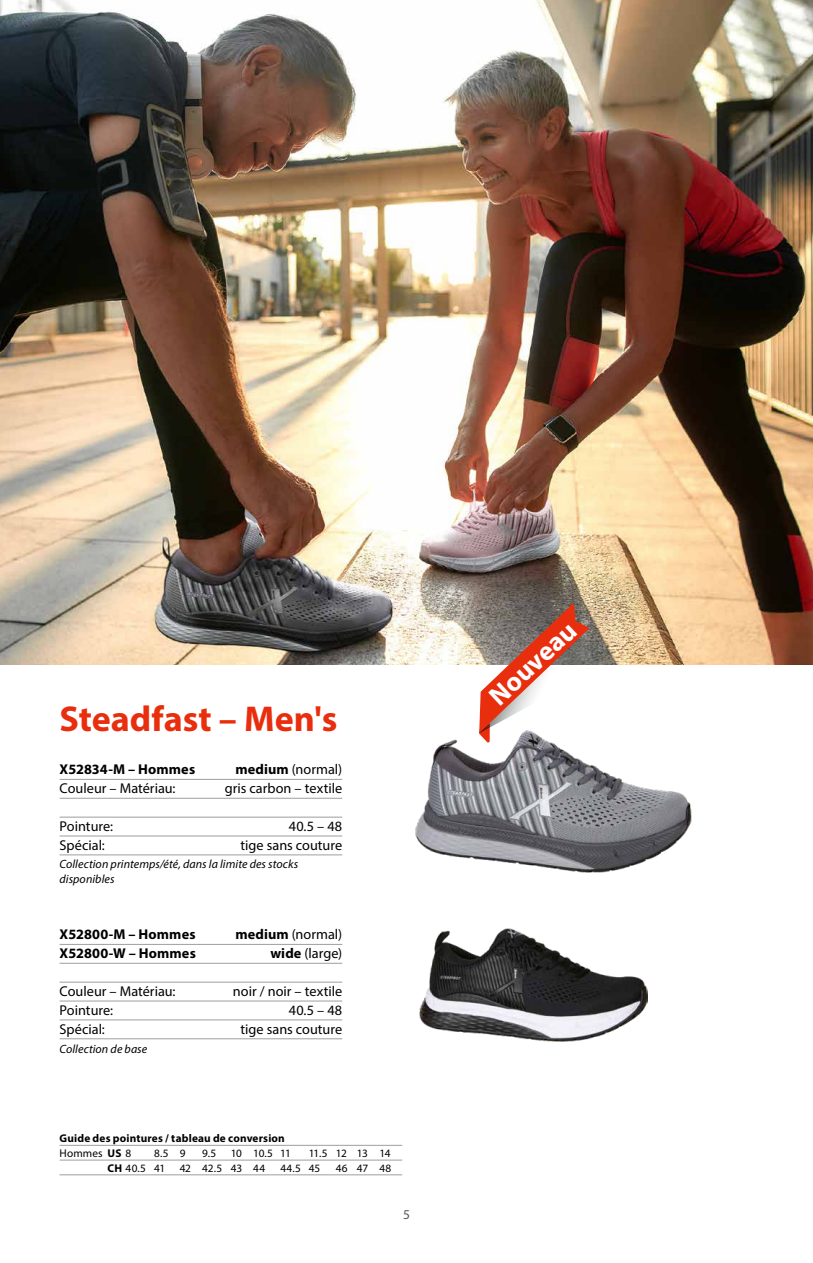
<style>
.page{position:relative;width:813px;height:1263px;background:#fff}
.page>*{position:absolute;margin:0;border:0;box-sizing:border-box;transform-origin:0 0}
.t1{font:700 36px "Myriad Pro";color:#e92e0e}
.t2{font:700 27px "Myriad Pro";color:#fff}
.t3{font:14.25px "Myriad Pro";color:#000}
.t4{font:700 14.25px "Myriad Pro";letter-spacing:.01em;color:#000}
.t5{font:13.5px "Myriad Pro";color:#555756}
.t6{font:italic 12px/14.2px "Myriad Pro";letter-spacing:.005em;color:#000}
.t7{font:11.25px "Myriad Pro";letter-spacing:-.025em;color:#000}
.t8{font:700 11.25px/14.7px "Myriad Pro";letter-spacing:.015em;color:#000}
.s1{font-weight:700}
.s2{font-weight:400}
</style>
<div class="page">
<img style="left:0;top:0;width:812px;height:664px">
<img style="left:419px;top:928px;width:228px;height:113px">
<img style="left:415px;top:739px;width:277px;height:134px">
<svg style="left:479px;top:603px;width:110px;height:140px"></svg>
<hr style="left:60px;top:944px;width:282px;height:1px;background:#9d9e9e">
<hr style="left:60px;top:963px;width:282px;height:1px;background:#9d9e9e">
<hr style="left:60px;top:982px;width:282px;height:1px;background:#9d9e9e">
<hr style="left:60px;top:1001px;width:282px;height:1px;background:#9d9e9e">
<hr style="left:60px;top:1020px;width:282px;height:1px;background:#9d9e9e">
<hr style="left:60px;top:1038px;width:282px;height:1px;background:#9d9e9e">
<hr style="left:60px;top:779px;width:282px;height:1px;background:#9d9e9e">
<hr style="left:60px;top:798px;width:282px;height:1px;background:#9d9e9e">
<hr style="left:60px;top:817px;width:282px;height:1px;background:#9d9e9e">
<hr style="left:60px;top:836px;width:282px;height:1px;background:#9d9e9e">
<hr style="left:60px;top:855px;width:282px;height:1px;background:#9d9e9e">
<hr style="left:60px;top:1145px;width:342px;height:1px;background:#9d9e9e">
<hr style="left:60px;top:1160px;width:342px;height:1px;background:#9d9e9e">
<hr style="left:60px;top:1174px;width:342px;height:1px;background:#9d9e9e">
<h1 class="t1" style="left:60px;top:695px;width:279px">Steadfast – Men's</h1>
<p class="t4" style="left:60px;top:760px;width:137px">X52834-M – Hommes</p>
<p class="t3" style="left:235px;top:761px;width:108px"><span class="s1">medium</span> (normal)</p>
<p class="t3" style="left:60px;top:780px;width:117px">Couleur – Matériau:</p>
<p class="t3" style="left:224px;top:780px;width:119px">gris carbon – textile</p>
<p class="t3" style="left:60px;top:817px;width:55px">Pointure:</p>
<p class="t3" style="left:289px;top:817px;width:55px">40.5 – 48</p>
<p class="t3" style="left:60px;top:836px;width:47px">Spécial:</p>
<p class="t3" style="left:240px;top:836px;width:103px">tige sans couture</p>
<p class="t6" style="left:60px;top:857px;width:240px">Collection printemps/été, dans la limite des stocks disponibles</p>
<p class="t4" style="left:60px;top:925px;width:137px">X52800-M – Hommes</p>
<p class="t3" style="left:235px;top:926px;width:108px"><span class="s1">medium</span> (normal)</p>
<p class="t4" style="left:60px;top:944px;width:138px">X52800-W – Hommes</p>
<p class="t3" style="left:270px;top:945px;width:73px"><span class="s1">wide</span> (large)</p>
<p class="t3" style="left:60px;top:982px;width:117px">Couleur – Matériau:</p>
<p class="t3" style="left:233px;top:982px;width:111px">noir / noir – textile</p>
<p class="t3" style="left:60px;top:1001px;width:55px">Pointure:</p>
<p class="t3" style="left:289px;top:1001px;width:55px">40.5 – 48</p>
<p class="t3" style="left:60px;top:1020px;width:47px">Spécial:</p>
<p class="t3" style="left:240px;top:1020px;width:103px">tige sans couture</p>
<p class="t6" style="left:60px;top:1041px;width:89px">Collection de base</p>
<p class="t8" style="left:60px;top:1131px;width:227px">Guide des pointures / tableau de conversion<br><span class="s2">Hommes</span> US <span class="s2">8</span></p>
<p class="t7" style="left:154px;top:1146px;width:33px">8.5 9</p>
<p class="t7" style="left:202px;top:1146px;width:16px">9.5</p>
<p class="t7" style="left:231px;top:1146px;width:62px">10 10.5 11</p>
<p class="t7" style="left:309px;top:1146px;width:83px">11.5 12 13 14</p>
<p class="t7" style="left:108px;top:1161px;width:59px"><span class="s1">CH</span> 40.5 41</p>
<p class="t7" style="left:180px;top:1161px;width:87px">42 42.5 43 44</p>
<p class="t7" style="left:280px;top:1161px;width:41px">44.5 45</p>
<p class="t7" style="left:336px;top:1161px;width:57px">46 47 48</p>
<p class="t5" style="left:403px;top:1206px;width:8px">5</p>
<h2 class="t2" style="left:481px;top:687px;width:110px;rotate:-43deg">Nouveau</h2>
</div>
